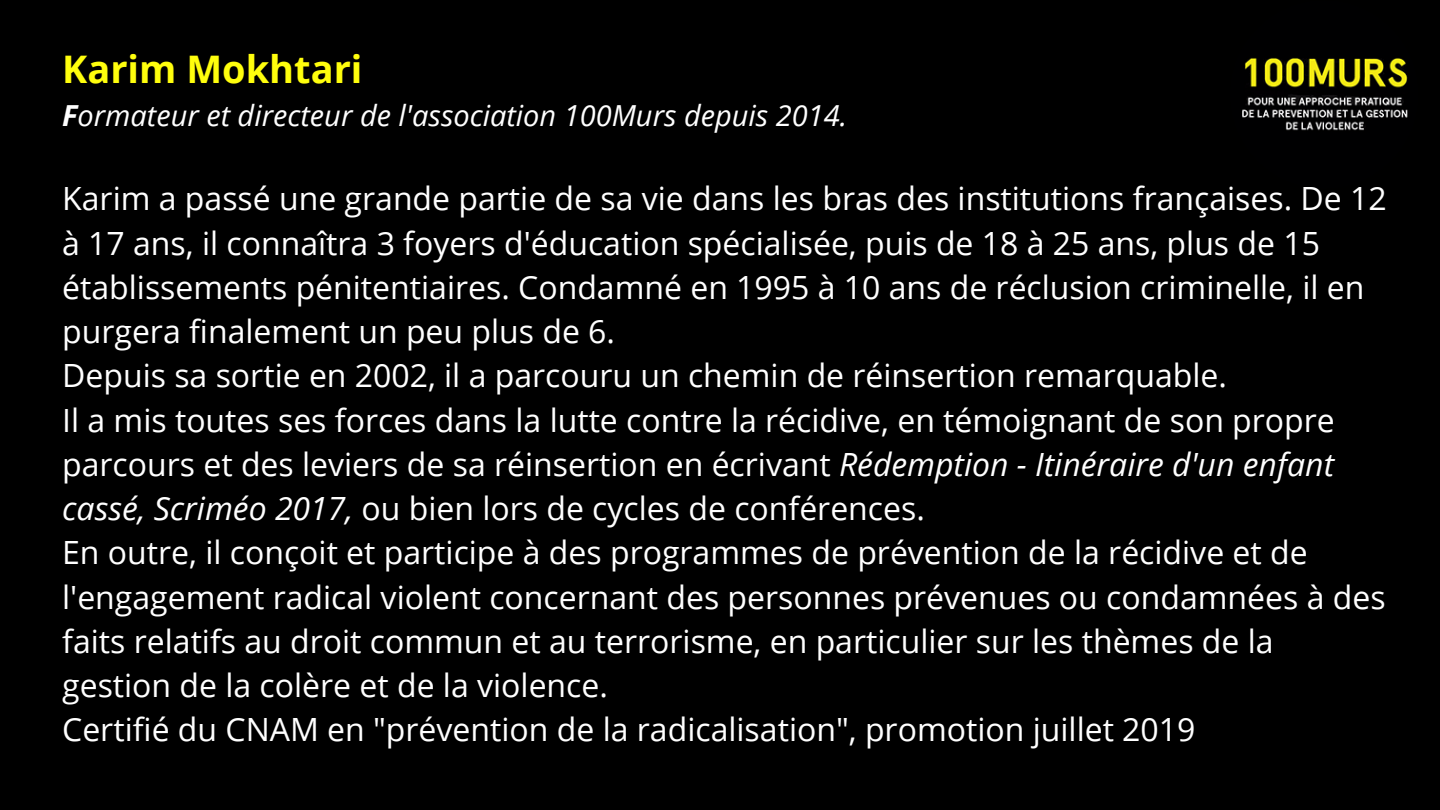
<style>
.page{position:relative;width:1440px;height:810px;background:#000}
.page>*{position:absolute;margin:0;border:0;box-sizing:border-box;transform-origin:0 0}
.t1{font:700 38px "Open Sans";color:#fffe0d}
.t2{font:32px/44.2px "Open Sans";color:#fff}
.t3{font:italic 29px "Open Sans";color:#fff}
.s1{font-weight:700}
.s2{font-style:italic}
</style>
<div class="page">
<img style="left:1230px;top:0;width:189px;height:189px;border-radius:50%">
<p class="t1" style="left:62px;top:42px;width:302px">Karim Mokhtari</p>
<p class="t3" style="left:62px;top:95px;width:786px"><span class="s1">F</span>ormateur et directeur de l'association 100Murs depuis 2014.</p>
<p class="t2" style="left:62px;top:176px;width:1326px">Karim a passé une grande partie de sa vie dans les bras des institutions françaises. De 12 à 17 ans, il connaîtra 3 foyers d'éducation spécialisée, puis de 18 à 25 ans, plus de 15 établissements pénitentiaires. Condamné en 1995 à 10 ans de réclusion criminelle, il en purgera finalement un peu plus de 6.</p>
<p class="t2" style="left:62px;top:353px;width:1166px">Depuis sa sortie en 2002, il a parcouru un chemin de réinsertion remarquable.</p>
<p class="t2" style="left:62px;top:397px;width:1274px;text-align:justify">Il a mis toutes ses forces dans la lutte contre la récidive, en témoignant de son propre parcours et des leviers de sa réinsertion en écrivant <span class="s2">Rédemption - Itinéraire d'un enfant cassé, Scriméo 2017,</span> ou bien lors de cycles de conférences.</p>
<p class="t2" style="left:62px;top:530px;width:1325px">En outre, il conçoit et participe à des programmes de prévention de la récidive et de l'engagement radical violent concernant des personnes prévenues ou condamnées à des faits relatifs au droit commun et au terrorisme, en particulier sur les thèmes de la gestion de la colère et de la violence.</p>
<p class="t2" style="left:62px;top:707px;width:1135px">Certifié du CNAM en "prévention de la radicalisation", promotion juillet 2019</p>
</div>
